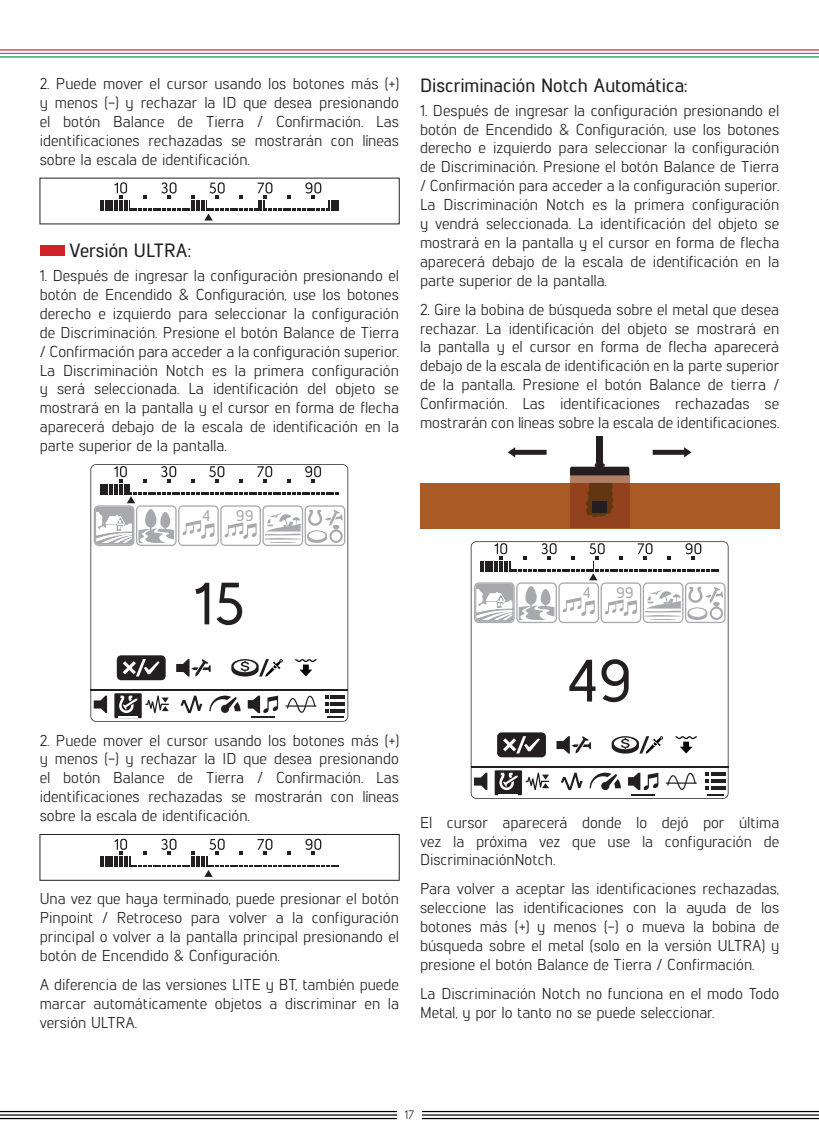
<style>
.page{position:relative;width:819px;height:1141px;background:#fff}
.page>*{position:absolute;margin:0;border:0;box-sizing:border-box;transform-origin:0 0}
.t1{font:500 59.5px "Lintel";color:#231f20}
.t2{font:500 19.25px "Lintel";color:#231f20}
.t3{font:15.75px/18.9px "Lintel";color:#231f20;text-align:justify}
.t4{font:500 15.4px "Lintel";color:#a8a9ad}
.t5{font:12.25px "Lintel";color:#231f20}
</style>
<div class="page">
<hr style="left:0;top:1118px;width:819px;height:1px;background:#000">
<hr style="left:0;top:1111px;width:819px;height:1px;background:#000">
<hr style="left:0;top:1114px;width:819px;height:2px;background:#000">
<hr style="left:0;top:56px;width:819px;height:2px;background:#14924f">
<hr style="left:0;top:49px;width:819px;height:2px;background:#ec1d25">
<hr style="left:0;top:53px;width:819px;height:1px;background:#4379bd">
<div style="left:397px;top:1105px;width:24px;height:18px;background:#fff"></div>
<hr style="left:292px;top:200px;width:4px;height:11px;background:#231f20">
<svg style="left:297px;top:182px;width:42px;height:29px"></svg>
<svg style="left:100px;top:182px;width:191px;height:39px"></svg>
<div style="left:207px;top:200px;width:51px;height:8px;background:#fff"></div>
<div style="left:265px;top:200px;width:63px;height:8px;background:#fff"></div>
<div style="left:40px;top:245px;width:24px;height:11px;background:#d1232a"></div>
<svg style="left:90px;top:464px;width:258px;height:258px"></svg>
<svg style="left:94px;top:466px;width:251px;height:80px"></svg>
<svg style="left:295px;top:659px;width:21px;height:17px"></svg>
<svg style="left:176px;top:659px;width:35px;height:17px"></svg>
<svg style="left:231px;top:659px;width:52px;height:17px"></svg>
<div style="left:40px;top:834px;width:359px;height:47px;border:1px solid #231f20"></div>
<svg style="left:297px;top:839px;width:42px;height:28px"></svg>
<svg style="left:100px;top:839px;width:191px;height:38px"></svg>
<div style="left:207px;top:856px;width:132px;height:8px;background:#fff"></div>
<div style="left:420px;top:483px;width:359px;height:45px;background:#a95a25"></div>
<svg style="left:507px;top:447px;width:39px;height:10px"></svg>
<svg style="left:652px;top:447px;width:39px;height:10px"></svg>
<div style="left:570px;top:475px;width:59px;height:8px;background:#b07f66"></div>
<div style="left:570px;top:483px;width:59px;height:44px;background:#92431e"></div>
<div style="left:596px;top:436px;width:6px;height:31px;background:#231f20"></div>
<svg style="left:570px;top:464px;width:59px;height:11px"></svg>
<svg style="left:586px;top:483px;width:27px;height:34px"></svg>
<div style="left:592px;top:501px;width:15px;height:12px;background:#231f20"></div>
<svg style="left:470px;top:541px;width:258px;height:258px"></svg>
<svg style="left:474px;top:543px;width:251px;height:80px"></svg>
<svg style="left:675px;top:736px;width:21px;height:18px"></svg>
<svg style="left:556px;top:736px;width:35px;height:18px"></svg>
<svg style="left:611px;top:736px;width:52px;height:18px"></svg>
<div style="left:594px;top:560px;width:126px;height:9px;background:#fff"></div>
<p class="t3" style="left:40px;top:73px;width:361px">2. Puede mover el cursor usando los botones más (+) y menos (-) y rechazar la ID que desea presionando el botón Balance de Tierra / Confirmación. Las identificaciones rechazadas se mostrarán con líneas sobre la escala de identificación.</p>
<p class="t2" style="left:69px;top:237px;width:123px">Versión ULTRA:</p>
<p class="t3" style="left:40px;top:265px;width:361px">1. Después de ingresar la configuración presionando el botón de Encendido &amp; Configuración, use los botones derecho e izquierdo para seleccionar la configuración de Discriminación. Presione el botón Balance de Tierra / Confirmación para acceder a la configuración superior.<br>La Discriminación Notch es la primera configuración y será seleccionada. La identificación del objeto se mostrará en la pantalla y el cursor en forma de flecha aparecerá debajo de la escala de identificación en la parte superior de la pantalla.</p>
<p class="t2" style="left:420px;top:72px;width:269px">Discriminación Notch Automática:</p>
<p class="t3" style="left:420px;top:100px;width:361px">1. Después de ingresar la configuración presionando el botón de Encendido &amp; Configuración, use los botones derecho e izquierdo para seleccionar la configuración de Discriminación. Presione el botón Balance de Tierra / Confirmación para acceder a la configuración superior.<br>La Discriminación Notch es la primera configuración y vendrá seleccionada. La identificación del objeto se mostrará en la pantalla y el cursor en forma de flecha aparecerá debajo de la escala de identificación en la parte superior de la pantalla.</p>
<p class="t3" style="left:420px;top:299px;width:361px">2. Gire la bobina de búsqueda sobre el metal que desea rechazar. La identificación del objeto se mostrará en la pantalla y el cursor en forma de flecha aparecerá debajo de la escala de identificación en la parte superior de la pantalla. Presione el botón Balance de tierra / Confirmación. Las identificaciones rechazadas se mostrarán con líneas sobre la escala de identificaciones.</p>
<p class="t4" style="left:202px;top:505px;width:9px">4</p>
<p class="t4" style="left:236px;top:505px;width:19px">99</p>
<h1 class="t1" style="left:193px;top:562px;width:53px">15</h1>
<p class="t3" style="left:40px;top:730px;width:361px">2. Puede mover el cursor usando los botones más (+) y menos (-) y rechazar la ID que desea presionando el botón Balance de Tierra / Confirmación. Las identificaciones rechazadas se mostrarán con líneas sobre la escala de identificación.</p>
<p class="t3" style="left:40px;top:889px;width:361px">Una vez que haya terminado, puede presionar el botón Pinpoint / Retroceso para volver a la configuración principal o volver a la pantalla principal presionando el botón de Encendido &amp; Configuración.</p>
<p class="t3" style="left:40px;top:974px;width:361px">A diferencia de las versiones LITE y BT, también puede marcar automáticamente objetos a discriminar en la versión ULTRA.</p>
<p class="t4" style="left:582px;top:582px;width:9px">4</p>
<p class="t4" style="left:616px;top:582px;width:19px">99</p>
<h1 class="t1" style="left:567px;top:640px;width:67px">49</h1>
<p class="t3" style="left:420px;top:812px;width:361px">El cursor aparecerá donde lo dejó por última vez la próxima vez que use la configuración de DiscriminaciónNotch.</p>
<p class="t3" style="left:420px;top:878px;width:361px">Para volver a aceptar las identificaciones rechazadas, seleccione las identificaciones con la ayuda de los botones más (+) y menos (-) o mueva la bobina de búsqueda sobre el metal (solo en la versión ULTRA) y presione el botón Balance de Tierra / Confirmación.</p>
<p class="t3" style="left:420px;top:983px;width:361px">La Discriminación Notch no funciona en el modo Todo<br>Metal, y por lo tanto no se puede seleccionar.</p>
<p class="t5" style="left:404px;top:1107px;width:11px">17</p>
</div>
